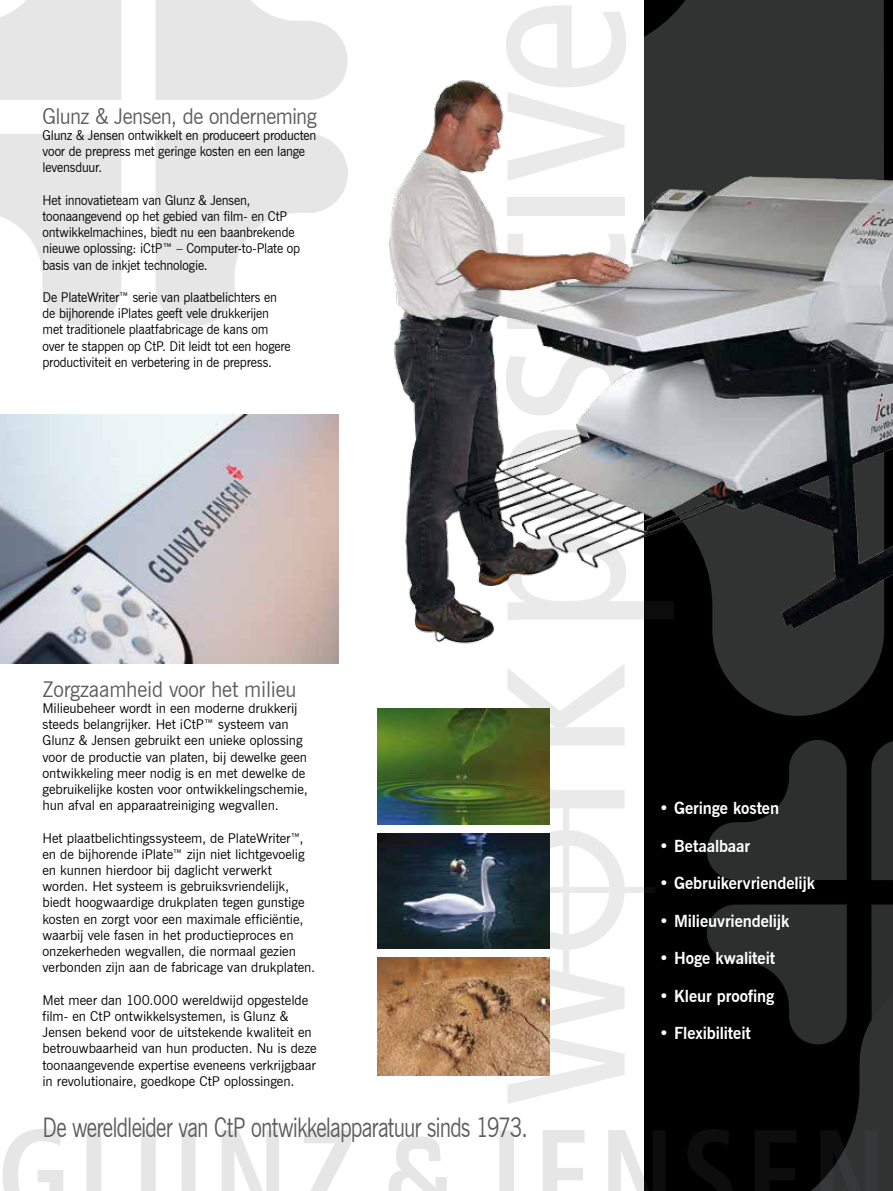
<style>
.page{position:relative;width:893px;height:1191px;background:#fff}
.page>*{position:absolute;margin:0;border:0;box-sizing:border-box;transform-origin:0 0}
.t1{font:27px "News Gothic BT";letter-spacing:-.04em;color:#5d5d5f;scale:.79 1}
.t2{font:21.75px "News Gothic BT";letter-spacing:-.01em;color:#5d5d5f;scale:.95 1}
.t3{font:700 16.5px "News Gothic BT";letter-spacing:-.005em;color:#fff}
.t4{font:13.5px/16.2px "News Gothic BT";letter-spacing:-.005em;color:#000}
.t5{font:13.5px/16.2px "News Gothic BT";letter-spacing:-.005em;color:#000;scale:.95 1}
</style>
<div class="page">
<div style="left:644px;top:0;width:249px;height:1191px;background:#000"></div>
<svg style="left:707px;top:740px;width:140px;height:140px"></svg>
<svg style="left:871px;top:741px;width:22px;height:139px;background:#292b2b"></svg>
<div style="left:871px;top:904px;width:22px;height:73px;background:#2d2f2f"></div>
<svg style="left:707px;top:904px;width:140px;height:73px;background:#272828"></svg>
<svg style="left:777px;top:977px;width:116px;height:214px"></svg>
<svg style="left:644px;top:0;width:240px;height:51px;background:#2d2f2f"></svg>
<svg style="left:721px;top:667px;width:155px;height:49px;fill:#313333"></svg>
<svg style="left:3px;top:1129px;width:60px;height:62px"></svg>
<svg style="left:87px;top:1130px;width:14px;height:61px"></svg>
<svg style="left:141px;top:1130px;width:55px;height:61px"></svg>
<svg style="left:222px;top:1130px;width:57px;height:61px"></svg>
<svg style="left:304px;top:1130px;width:47px;height:61px"></svg>
<svg style="left:388px;top:1136px;width:59px;height:55px"></svg>
<svg style="left:499px;top:1130px;width:15px;height:61px"></svg>
<svg style="left:543px;top:1130px;width:42px;height:61px"></svg>
<svg style="left:608px;top:1130px;width:57px;height:61px"></svg>
<svg style="left:688px;top:1129px;width:44px;height:62px"></svg>
<svg style="left:755px;top:1130px;width:43px;height:61px"></svg>
<svg style="left:820px;top:1130px;width:58px;height:61px"></svg>
<svg style="left:507px;top:667px;width:118px;height:78px"></svg>
<svg style="left:506px;top:5px;width:120px;height:46px"></svg>
<svg style="left:477px;top:789px;width:178px;height:315px"></svg>
<img style="left:377px;top:833px;width:173px;height:115px">
<img style="left:377px;top:957px;width:173px;height:118px">
<img style="left:377px;top:708px;width:173px;height:116px">
<img style="left:389px;top:51px;width:504px;height:616px">
<img style="left:0;top:414px;width:338px;height:249px">
<h2 class="t2" style="left:43px;top:103px;width:290px">Glunz &amp; Jensen, de onderneming</h2>
<p class="t5" style="left:43px;top:127px;width:290px">Glunz &amp; Jensen ontwikkelt en produceert producten voor de prepress met geringe kosten en een lange levensduur.</p>
<p class="t5" style="left:43px;top:192px;width:273px">Het innovatieteam van Glunz &amp; Jensen, toonaangevend op het gebied van film- en CtP ontwikkelmachines, biedt nu een baanbrekende nieuwe oplossing: iCtP™ – Computer-to-Plate op basis van de inkjet technologie.</p>
<p class="t5" style="left:43px;top:289px;width:263px">De PlateWriter™ serie van plaatbelichters en de bijhorende iPlates geeft vele drukkerijen met traditionele plaatfabricage de kans om over te stappen op CtP. Dit leidt tot een hogere productiviteit en verbetering in de prepress.</p>
<h2 class="t2" style="left:43px;top:676px;width:269px">Zorgzaamheid voor het milieu</h2>
<p class="t4" style="left:43px;top:700px;width:267px">Milieubeheer wordt in een moderne drukkerij steeds belangrijker. Het iCtP™ systeem van Glunz &amp; Jensen gebruikt een unieke oplossing voor de productie van platen, bij dewelke geen ontwikkeling meer nodig is en met dewelke de gebruikelijke kosten voor ontwikkelingschemie, hun afval en apparaatreiniging wegvallen.</p>
<p class="t4" style="left:43px;top:829px;width:274px">Het plaatbelichtingssysteem, de PlateWriter™, en de bijhorende iPlate™ zijn niet lichtgevoelig en kunnen hierdoor bij daglicht verwerkt worden. Het systeem is gebruiksvriendelijk, biedt hoogwaardige drukplaten tegen gunstige kosten en zorgt voor een maximale efficiëntie, waarbij vele fasen in het productieproces en onzekerheden wegvallen, die normaal gezien verbonden zijn aan de fabricage van drukplaten.</p>
<p class="t4" style="left:43px;top:991px;width:276px">Met meer dan 100.000 wereldwijd opgestelde film- en CtP ontwikkelsystemen, is Glunz &amp; Jensen bekend voor de uitstekende kwaliteit en betrouwbaarheid van hun producten. Nu is deze toonaangevende expertise eveneens verkrijgbaar in revolutionaire, goedkope CtP oplossingen.</p>
<h1 class="t1" style="left:43px;top:1111px;width:616px">De wereldleider van CtP ontwikkelapparatuur sinds 1973.</h1>
<p class="t3" style="left:659px;top:798px;width:122px">• Geringe kosten</p>
<p class="t3" style="left:659px;top:836px;width:93px">• Betaalbaar</p>
<p class="t3" style="left:659px;top:873px;width:157px">• Gebruikervriendelijk</p>
<p class="t3" style="left:659px;top:911px;width:132px">• Milieuvriendelijk</p>
<p class="t3" style="left:659px;top:948px;width:118px">• Hoge kwaliteit</p>
<p class="t3" style="left:659px;top:986px;width:117px">• Kleur proofing</p>
<p class="t3" style="left:659px;top:1023px;width:93px">• Flexibiliteit</p>
</div>
